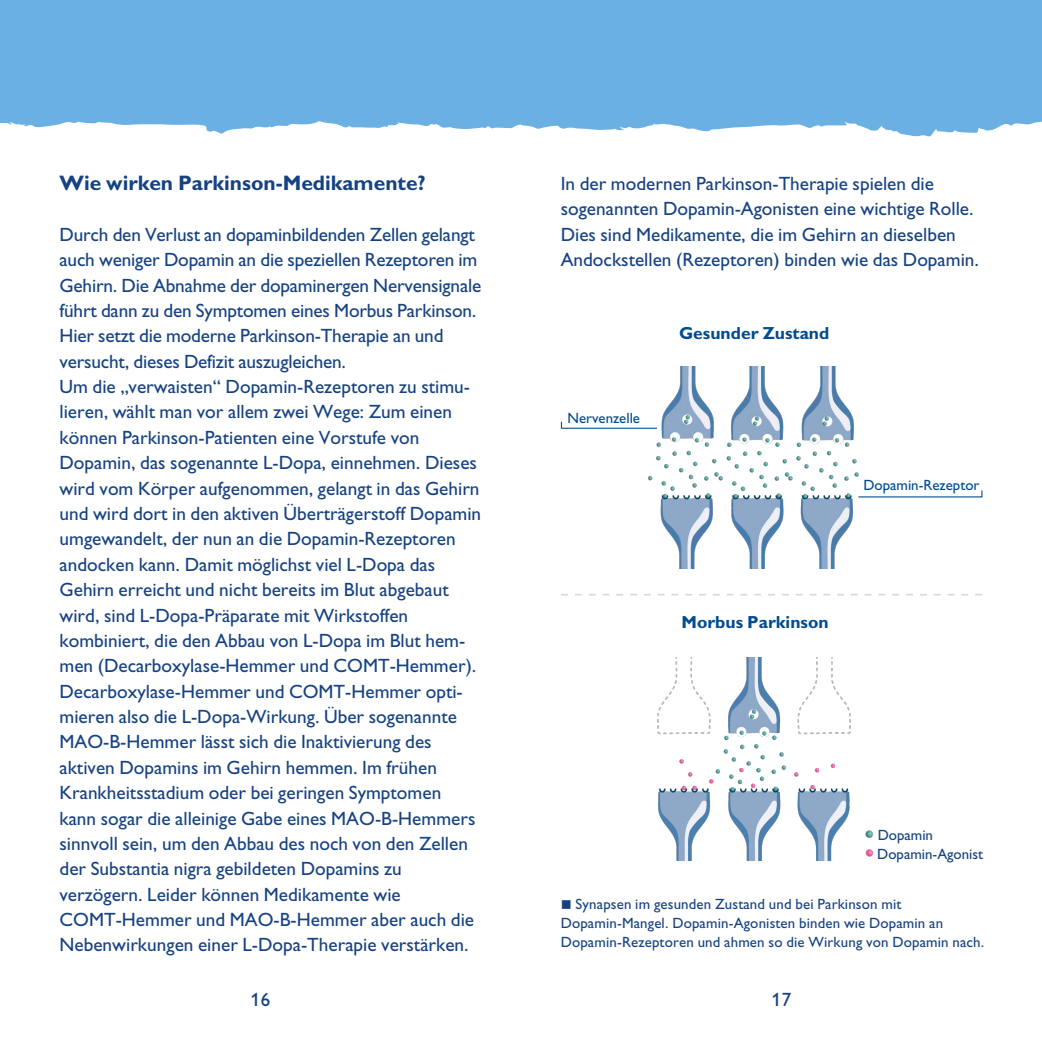
<style>
.page{position:relative;width:1042px;height:1042px;background:#fff}
.page>*{position:absolute;margin:0;border:0;box-sizing:border-box;transform-origin:0 0}
.t1{font:700 21px "SP Gill Alt One OT";color:#164282}
.t2{font:19.25px/25.4px "SP Gill Alt One OT";color:#164282}
.t3{font:700 17.5px "SP Gill Alt One OT";color:#004c8f}
.t4{font:14.88px/19.2px "SP Gill Alt One OT";letter-spacing:.01em;color:#164282}
.t5{font:14.88px "SP Gill Alt One OT";color:#004c8f}
</style>
<div class="page">
<svg style="left:98px;top:0;width:944px;height:137px;background:#74b5e4"></svg>
<div style="left:0;top:0;width:98px;height:128px;background:#6ab0e2"></div>
<svg style="left:561px;top:594px;width:421px;height:1px"></svg>
<img style="left:648px;top:366px;width:211px;height:202px">
<svg style="left:560px;top:421px;width:98px;height:8px"></svg>
<svg style="left:857px;top:489px;width:126px;height:9px"></svg>
<img style="left:657px;top:657px;width:217px;height:203px">
<p class="t1" style="left:60px;top:171px;width:367px">Wie wirken Parkinson-Medikamente?</p>
<p class="t2" style="left:60px;top:222px;width:423px">Durch den Verlust an dopaminbildenden Zellen gelangt auch weniger Dopamin an die speziellen Rezeptoren im Gehirn. Die Abnahme der dopaminergen Nervensignale führt dann zu den Symptomen eines Morbus Parkinson.<br>Hier setzt die moderne Parkinson-Therapie an und versucht, dieses Defizit auszugleichen.<br>Um die „verwaisten“ Dopamin-Rezeptoren zu stimu&shy;lieren, wählt man vor allem zwei Wege: Zum einen können Parkinson-Patienten eine Vorstufe von Dopamin, das sogenannte L-Dopa, einnehmen. Dieses wird vom Körper aufgenommen, gelangt in das Gehirn und wird dort in den aktiven Überträgerstoff Dopamin umgewandelt, der nun an die Dopamin-Rezeptoren andocken kann. Damit möglichst viel L-Dopa das Gehirn erreicht und nicht bereits im Blut abgebaut wird, sind L-Dopa-Präparate mit Wirkstoffen kombiniert, die den Abbau von L-Dopa im Blut hem&shy;men (Decarboxylase-Hemmer und COMT-Hemmer).<br>Decarboxylase-Hemmer und COMT-Hemmer opti&shy;mieren also die L-Dopa-Wirkung. Über sogenannte MAO-B-Hemmer lässt sich die Inaktivierung des aktiven Dopamins im Gehirn hemmen. Im frühen Krankheitsstadium oder bei geringen Symptomen kann sogar die alleinige Gabe eines MAO-B-Hemmers sinnvoll sein, um den Abbau des noch von den Zellen der Substantia nigra gebildeten Dopamins zu verzögern. Leider können Medikamente wie COMT-Hemmer und MAO-B-Hemmer aber auch die Nebenwirkungen einer L-Dopa-Therapie verstärken.</p>
<p class="t2" style="left:561px;top:171px;width:420px">In der modernen Parkinson-Therapie spielen die sogenannten Dopamin-Agonisten eine wichtige Rolle.<br>Dies sind Medikamente, die im Gehirn an dieselben Andockstellen (Rezeptoren) binden wie das Dopamin.</p>
<p class="t5" style="left:567px;top:409px;width:74px">Nervenzelle</p>
<p class="t3" style="left:679px;top:323px;width:152px">Gesunder Zustand</p>
<p class="t5" style="left:863px;top:477px;width:118px">Dopamin-Rezeptor</p>
<p class="t3" style="left:681px;top:612px;width:149px">Morbus Parkinson</p>
<p class="t4" style="left:877px;top:825px;width:107px">Dopamin<br>Dopamin-Agonist</p>
<p class="t4" style="left:561px;top:894px;width:425px">■ Synapsen im gesunden Zustand und bei Parkinson mit<br>Dopamin-Mangel. Dopamin-Agonisten binden wie Dopamin an<br>Dopamin-Rezeptoren und ahmen so die Wirkung von Dopamin nach.</p>
<p class="t2" style="left:250px;top:986px;width:22px">16</p>
<p class="t2" style="left:771px;top:986px;width:22px">17</p>
</div>
